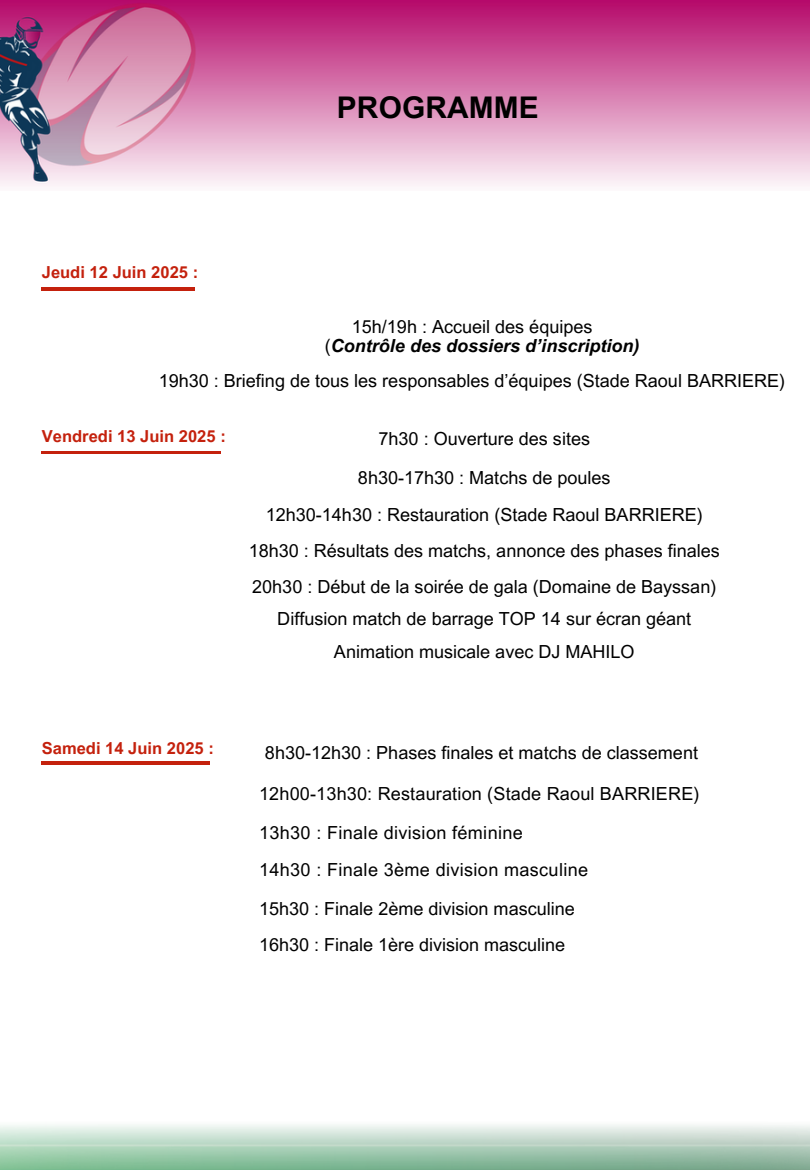
<style>
.page{position:relative;width:810px;height:1170px;background:#fff}
.page>*{position:absolute;margin:0;border:0;box-sizing:border-box;transform-origin:0 0}
.t1{font:700 29.85px "Arial MT Pro";letter-spacing:.005em;color:#000}
.t2{font:18px/36px "Arial MT Pro";color:#000;text-align:center}
.t3{font:18px "Arial MT Pro";letter-spacing:.02em;color:#000}
.t4{font:italic 700 18px "Arial MT Pro";color:#000}
.t5{font:700 16.5px "Arial MT Pro";color:#c4210d}
.s1{font-weight:400;font-style:normal}
</style>
<div class="page">
<img style="left:0;top:0;width:810px;height:186px">
<hr style="left:42px;top:451px;width:178px;height:3px;background:#c4210d">
<hr style="left:42px;top:762px;width:168px;height:2px;background:#c4210d">
<hr style="left:42px;top:288px;width:152px;height:2px;background:#c4210d">
<h1 class="t5" style="left:42px;top:266px;width:158px">Jeudi 12 Juin 2025 :</h1>
<p class="t1" style="left:337px;top:96px;width:203px">PROGRAMME</p>
<p class="t2" style="left:352px;top:311px;width:242px">15h/19h : Accueil des équipes</p>
<p class="t4" style="left:325px;top:339px;width:316px"><span class="s1">(</span>Contrôle des dossiers d’inscription)</p>
<p class="t2" style="left:159px;top:365px;width:628px">19h30 : Briefing de tous les responsables d’équipes (Stade Raoul BARRIERE)</p>
<p class="t5" style="left:42px;top:430px;width:186px">Vendredi 13 Juin 2025 :</p>
<p class="t2" style="left:358px;top:422px;width:254px;line-height:38.2px">7h30 : Ouverture des sites<br>8h30-17h30 : Matchs de poules</p>
<p class="t2" style="left:249px;top:499px;width:473px">12h30-14h30 : Restauration (Stade Raoul BARRIERE)<br>18h30 : Résultats des matchs, annonce des phases finales<br>20h30 : Début de la soirée de gala (Domaine de Bayssan)</p>
<h2 class="t2" style="left:277px;top:603px;width:416px">Diffusion match de barrage TOP 14 sur écran géant</h2>
<p class="t2" style="left:334px;top:636px;width:302px">Animation musicale avec DJ MAHILO</p>
<h2 class="t5" style="left:42px;top:742px;width:174px">Samedi 14 Juin 2025 :</h2>
<p class="t2" style="left:265px;top:737px;width:435px">8h30-12h30 : Phases finales et matchs de classement</p>
<p class="t2" style="left:259px;top:778px;width:442px">12h00-13h30: Restauration (Stade Raoul BARRIERE)</p>
<h2 class="t3" style="left:259px;top:826px;width:265px">13h30 : Finale division féminine</h2>
<p class="t3" style="left:259px;top:863px;width:331px">14h30 : Finale 3ème division masculine</p>
<p class="t2" style="left:259px;top:893px;width:317px">15h30 : Finale 2ème division masculine</p>
<p class="t2" style="left:259px;top:929px;width:308px">16h30 : Finale 1ère division masculine</p>
</div>
